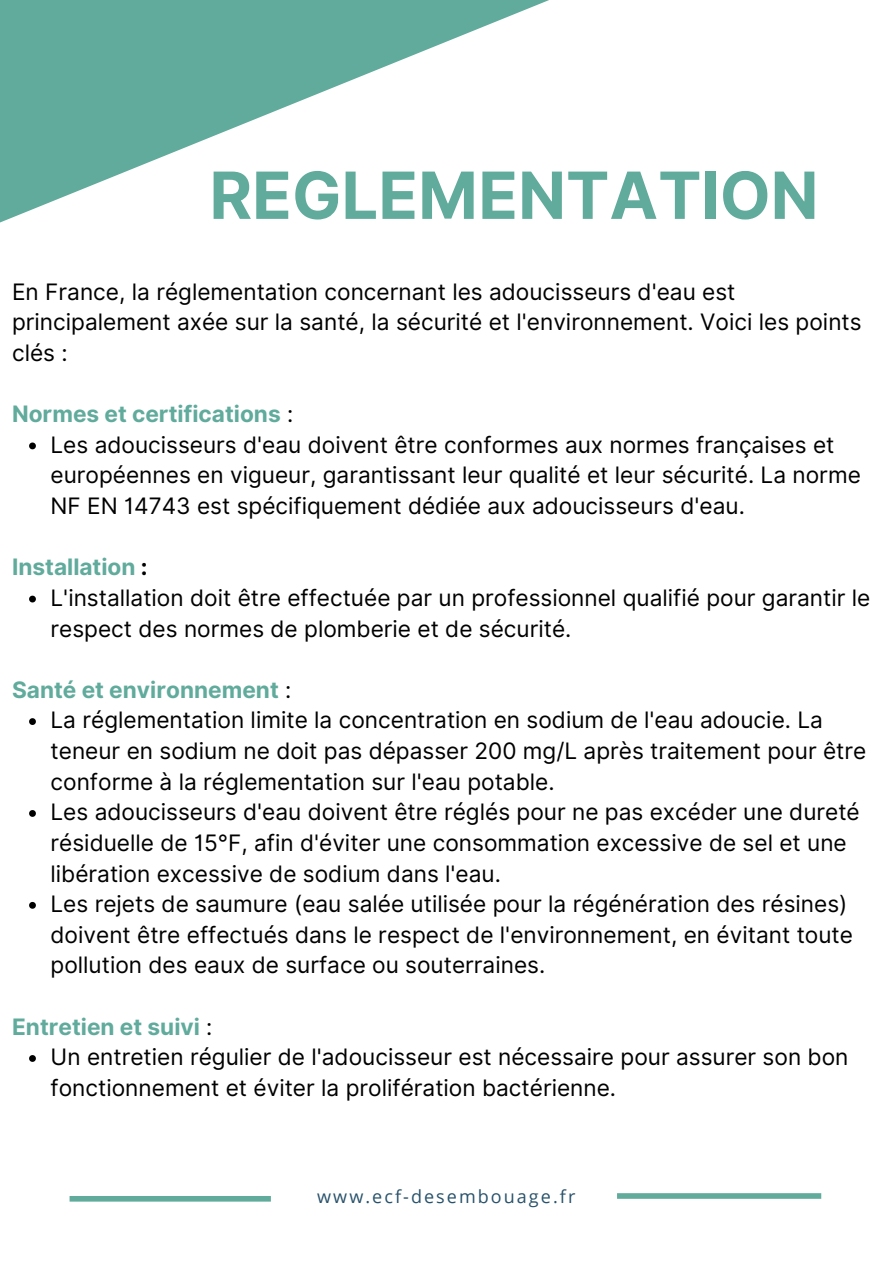
<style>
.page{position:relative;width:893px;height:1264px;background:#fff}
.page>*{position:absolute;margin:0;border:0;box-sizing:border-box;transform-origin:0 0}
.t1{font:700 64.95px "Inter";color:#60ab9c}
.t2{font:22.65px/30.6px "Inter";color:#000}
.t3{font:700 22.65px "Inter";color:#60ab9c}
.t4{font:18px "Open Sans";letter-spacing:.115em;color:#28526b}
.s1{font-weight:400;color:#000}
.s2{color:#000}
</style>
<div class="page">
<svg style="left:0;top:0;width:549px;height:603px"></svg>
<div style="left:70px;top:1195px;width:201px;height:6px;background:#60ab9c"></div>
<div style="left:617px;top:1193px;width:204px;height:5px;background:#60ab9c"></div>
<svg style="left:29px;top:442px;width:7px;height:7px"></svg>
<svg style="left:29px;top:595px;width:7px;height:7px"></svg>
<svg style="left:29px;top:718px;width:7px;height:7px"></svg>
<svg style="left:29px;top:810px;width:7px;height:6px"></svg>
<svg style="left:29px;top:901px;width:7px;height:7px"></svg>
<svg style="left:29px;top:1055px;width:7px;height:6px"></svg>
<p class="t1" style="left:209px;top:156px;width:610px">REGLEMENTATION</p>
<p class="t2" style="left:12px;top:276px;width:851px">En France, la réglementation concernant les adoucisseurs d'eau est principalement axée sur la santé, la sécurité et l'environnement. Voici les points clés :</p>
<p class="t3" style="left:12px;top:400px;width:283px">Normes et certifications <span class="s1">:</span></p>
<p class="t2" style="left:51px;top:429px;width:811px">Les adoucisseurs d'eau doivent être conformes aux normes françaises et européennes en vigueur, garantissant leur qualité et leur sécurité. La norme<br>NF EN 14743 est spécifiquement dédiée aux adoucisseurs d'eau.</p>
<p class="t3" style="left:12px;top:553px;width:137px">Installation <span class="s2">:</span></p>
<p class="t2" style="left:51px;top:582px;width:821px">L'installation doit être effectuée par un professionnel qualifié pour garantir le respect des normes de plomberie et de sécurité.</p>
<p class="t3" style="left:12px;top:676px;width:281px">Santé et environnement <span class="s1">:</span></p>
<p class="t2" style="left:51px;top:704px;width:817px">La réglementation limite la concentration en sodium de l'eau adoucie. La teneur en sodium ne doit pas dépasser 200 mg/L après traitement pour être conforme à la réglementation sur l'eau potable.</p>
<p class="t2" style="left:51px;top:796px;width:810px">Les adoucisseurs d'eau doivent être réglés pour ne pas excéder une dureté résiduelle de 15°F, afin d'éviter une consommation excessive de sel et une libération excessive de sodium dans l'eau.</p>
<p class="t2" style="left:51px;top:888px;width:803px">Les rejets de saumure (eau salée utilisée pour la régénération des résines) doivent être effectués dans le respect de l'environnement, en évitant toute pollution des eaux de surface ou souterraines.</p>
<p class="t3" style="left:12px;top:1012px;width:202px">Entretien et suivi <span class="s1">:</span></p>
<p class="t2" style="left:51px;top:1041px;width:799px">Un entretien régulier de l'adoucisseur est nécessaire pour assurer son bon fonctionnement et éviter la prolifération bactérienne.</p>
<p class="t4" style="left:317px;top:1183px;width:259px">www.ecf-desembouage.fr</p>
</div>
